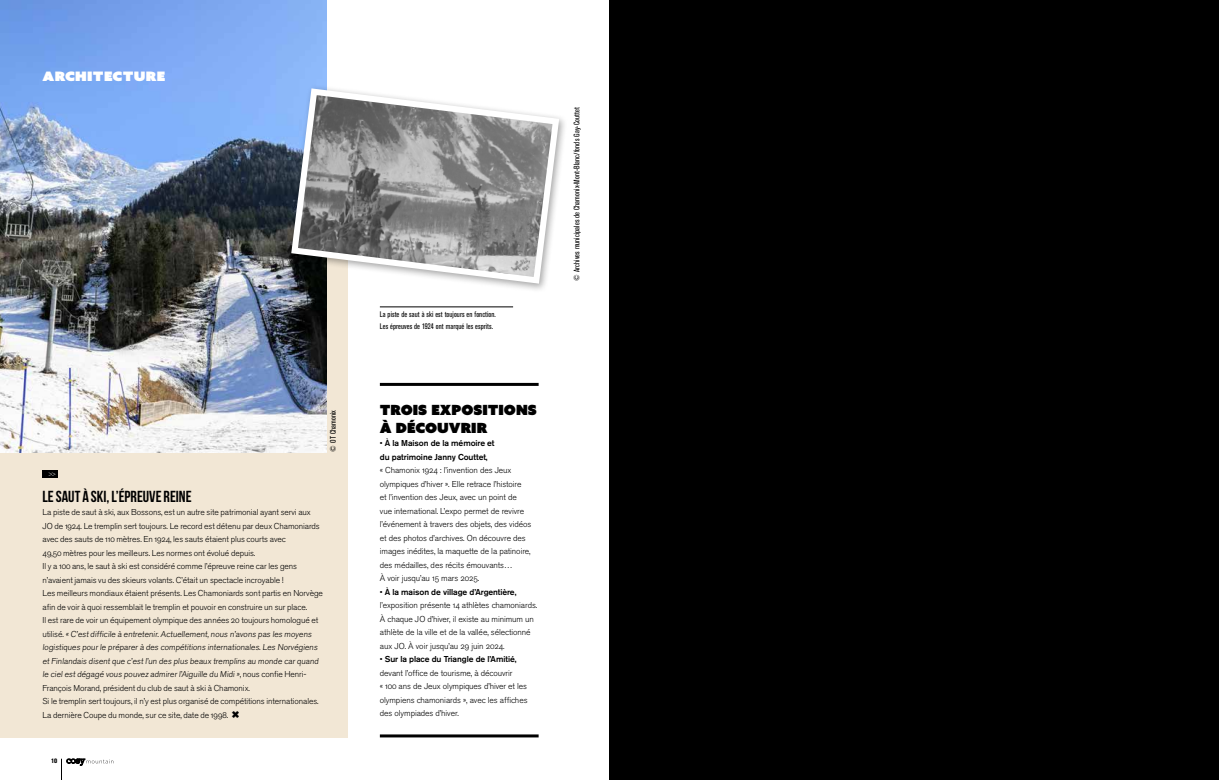
<style>
.page{position:relative;width:1219px;height:780px;background:#fff}
.page>*{position:absolute;margin:0;border:0;box-sizing:border-box;transform-origin:0 0}
.t1{font:700 16px "Bebas Neue";color:#000}
.t2{font:14px/18px "Azo Sans Uber";color:#000}
.t3{font:13px "Azo Sans Uber";letter-spacing:.02em;color:#fff;scale:1.08 1}
.t4{font:8.5px/13.5px "Akzidenz Grotesk BE Light Os F";letter-spacing:-.01em;color:#000}
.t5{font:500 8.5px/13.5px "Akzidenz Grotesk BE";letter-spacing:-.01em;color:#000}
.t6{font:condensed 8px/12px "Akzidenz Grotesk BE";letter-spacing:.01em;color:#000}
.t7{font:800 condensed 6.3px "Akzidenz Grotesk BE";color:#000}
.t8{font:5px "Akzidenz Grotesk BE Light Os F";color:#fff}
.s1{font-family:"Akzidenz Grotesk BE Light Os F";font-weight:400}
</style>
<div class="page">
<svg style="left:61px;top:758px;width:52px;height:22px"></svg>
<div style="left:0;top:122px;width:348px;height:615px;background:#f2e7d5"></div>
<img style="left:0;top:0;width:326px;height:452px">
<div style="left:43px;top:471px;width:15px;height:7px;background:#000"></div>
<div style="left:609px;top:0;width:610px;height:780px;background:#000"></div>
<div style="left:287px;top:84px;width:281px;height:208px;background:#000;opacity:.35"></div>
<svg style="left:288px;top:85px;width:274px;height:202px"></svg>
<hr style="left:380px;top:383px;width:159px;height:3px;background:#000">
<hr style="left:380px;top:734px;width:159px;height:3px;background:#000">
<hr style="left:380px;top:306px;width:133px;height:1px;background:#000">
<h3 class="t3" style="left:43px;top:68px;width:115px">ARCHITECTURE</h3>
<p class="t6" style="left:327px;top:451px;width:43px;rotate:-90deg">© OT Chamonix</p>
<p class="t8" style="left:49px;top:471px;width:8px">&gt;&gt;</p>
<h1 class="t1" style="left:43px;top:487px;width:151px">LE SAUT À SKI, L’ÉPREUVE REINE</h1>
<p class="t4" style="left:43px;top:506px;width:282px">La piste de saut à ski, aux Bossons, est un autre site patrimonial ayant servi aux JO de 1924. Le tremplin sert toujours. Le record est détenu par deux Chamoniards avec des sauts de 110 mètres. En 1924, les sauts étaient plus courts avec<br>49,50 mètres pour les meilleurs. Les normes ont évolué depuis.<br>Il y a 100 ans, le saut à ski est considéré comme l’épreuve reine car les gens n’avaient jamais vu des skieurs volants. C’était un spectacle incroyable !<br>Les meilleurs mondiaux étaient présents. Les Chamoniards sont partis en Norvège afin de voir à quoi ressemblait le tremplin et pouvoir en construire un sur place.<br>Il est rare de voir un équipement olympique des années 20 toujours homologué et utilisé. « C’est difficile à entretenir. Actuellement, nous n’avons pas les moyens logistiques pour le préparer à des compétitions internationales. Les Norvégiens et Finlandais disent que c’est l’un des plus beaux tremplins au monde car quand le ciel est dégagé vous pouvez admirer l’Aiguille du Midi », nous confie Henri-François Morand, président du club de saut à ski à Chamonix.<br>Si le tremplin sert toujours, il n’y est plus organisé de compétitions internationales.<br>La dernière Coupe du monde, sur ce site, date de 1998.</p>
<p class="t7" style="left:51px;top:757px;width:8px">10</p>
<p class="t6" style="left:380px;top:308px;width:118px">La piste de saut à ski est toujours en fonction.<br>Les épreuves de 1924 ont marqué les esprits.</p>
<h2 class="t2" style="left:380px;top:400px;width:158px">TROIS EXPOSITIONS<br>À DÉCOUVRIR</h2>
<p class="t5" style="left:380px;top:436px;width:116px"><span class="s1">•</span> À la Maison de la mémoire et du patrimoine Janny Couttet,</p>
<p class="t4" style="left:380px;top:464px;width:153px">« Chamonix 1924 : l’invention des Jeux olympiques d’hiver ». Elle retrace l’histoire<br>et l’invention des Jeux, avec un point de vue international. L’expo permet de revivre l’événement à travers des objets, des vidéos et des photos d’archives. On découvre des images inédites, la maquette de la patinoire, des médailles, des récits émouvants…<br>À voir jusqu’au 15 mars 2025.</p>
<p class="t5" style="left:380px;top:585px;width:138px"><span class="s1">•</span> À la maison de village d’Argentière,</p>
<p class="t4" style="left:380px;top:599px;width:159px">l’exposition présente 14 athlètes chamoniards.<br>À chaque JO d’hiver, il existe au minimum un athlète de la ville et de la vallée, sélectionné aux JO. À voir jusqu’au 29 juin 2024.</p>
<p class="t5" style="left:380px;top:652px;width:138px"><span class="s1">•</span> Sur la place du Triangle de l’Amitié,</p>
<p class="t4" style="left:380px;top:666px;width:149px">devant l’office de tourisme, à découvrir<br>« 100 ans de Jeux olympiques d’hiver et les olympiens chamoniards », avec les affiches des olympiades d’hiver.</p>
<p class="t6" style="left:571px;top:281px;width:175px;rotate:-90deg">© Archives municipales de Chamonix-Mont-Blanc/fonds Gay-Couttet</p>
</div>
